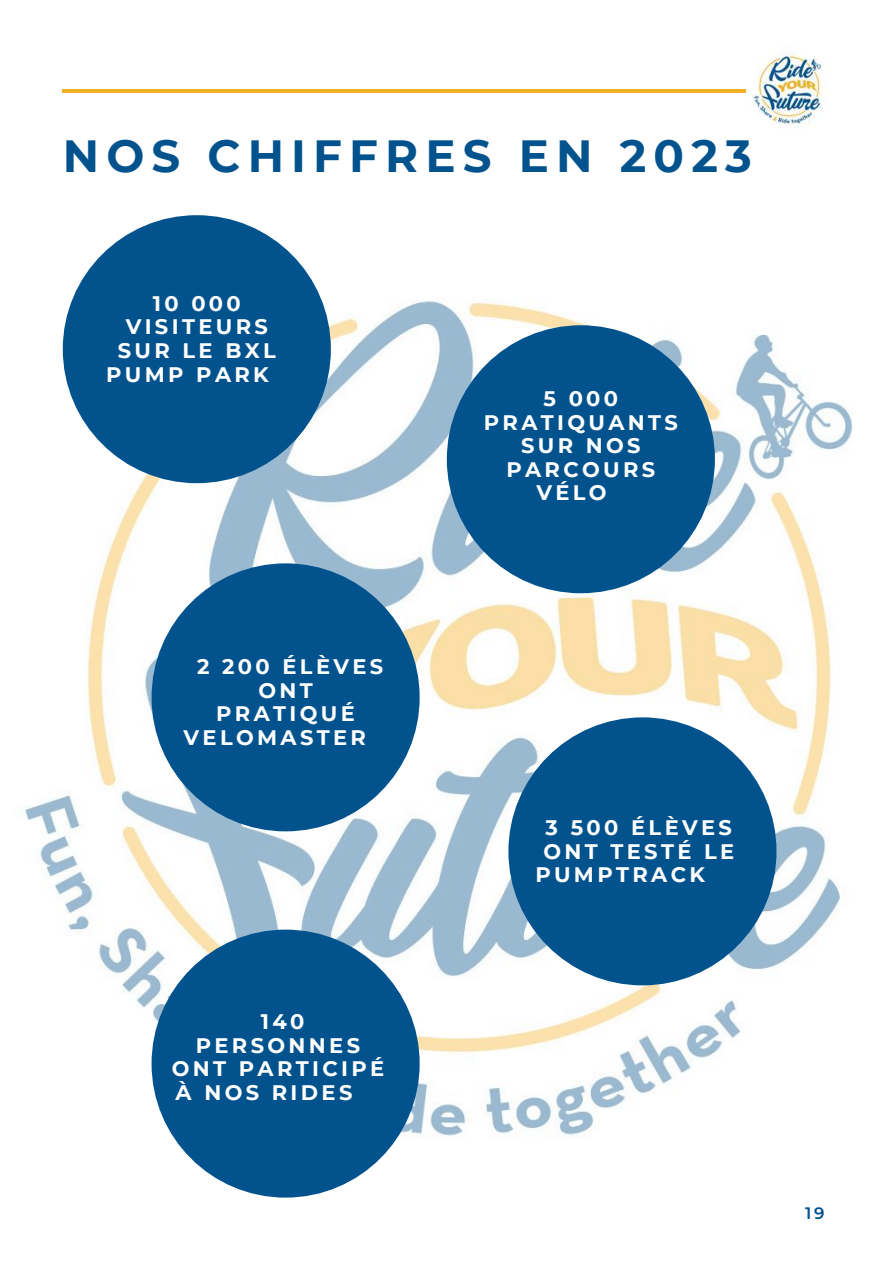
<style>
.page{position:relative;width:894px;height:1264px;background:#fff}
.page>*{position:absolute;margin:0;border:0;box-sizing:border-box;transform-origin:0 0}
.t1{font:700 45px "Montserrat";letter-spacing:.16em;color:#02538d}
.t2{font:700 21px/23.7px "Montserrat";letter-spacing:.16em;color:#fff;text-align:center}
.t3{font:600 16.5px "Montserrat";color:#02538d}
</style>
<div class="page">
<hr style="left:63px;top:89px;width:767px;height:4px;background:#f4b124">
<img style="left:746px;top:50px;width:84px;height:78px">
<img style="left:22px;top:215px;width:831px;height:983px">
<div style="left:63px;top:215px;width:268px;height:268px;background:#02538d;border-radius:50%"></div>
<div style="left:151px;top:563px;width:268px;height:268px;background:#02538d;border-radius:50%"></div>
<div style="left:446px;top:325px;width:268px;height:268px;background:#02538d;border-radius:50%"></div>
<div style="left:508px;top:717px;width:268px;height:268px;background:#02538d;border-radius:50%"></div>
<div style="left:151px;top:929px;width:268px;height:268px;background:#02538d;border-radius:50%"></div>
<h1 class="t1" style="left:63px;top:129px;width:690px">NOS CHIFFRES EN 2023</h1>
<p class="t2" style="left:106px;top:291px;width:171px">10 000<br>VISITEURS<br>SUR LE BXL<br>PUMP PARK</p>
<p class="t2" style="left:543px;top:386px;width:76px">5 000</p>
<p class="t2" style="left:483px;top:410px;width:195px">PRATIQUANTS</p>
<p class="t2" style="left:521px;top:434px;width:121px">SUR NOS</p>
<p class="t2" style="left:506px;top:457px;width:150px">PARCOURS</p>
<p class="t2" style="left:536px;top:481px;width:72px">VÉLO</p>
<p class="t2" style="left:197px;top:654px;width:188px">2 200 ÉLÈVES</p>
<p class="t2" style="left:258px;top:678px;width:56px">ONT</p>
<p class="t2" style="left:216px;top:702px;width:140px">PRATIQUÉ</p>
<p class="t2" style="left:183px;top:725px;width:184px">VELOMASTER</p>
<p class="t2" style="left:261px;top:1009px;width:45px">140</p>
<p class="t2" style="left:196px;top:1033px;width:166px">PERSONNES</p>
<p class="t2" style="left:172px;top:1056px;width:214px">ONT PARTICIPÉ</p>
<p class="t2" style="left:175px;top:1080px;width:178px">À NOS RIDES</p>
<p class="t2" style="left:545px;top:815px;width:188px">3 500 ÉLÈVES</p>
<p class="t2" style="left:543px;top:839px;width:192px">ONT TESTÉ LE</p>
<p class="t2" style="left:535px;top:863px;width:171px">PUMPTRACK</p>
<p class="t3" style="left:805px;top:1203px;width:21px">19</p>
</div>
